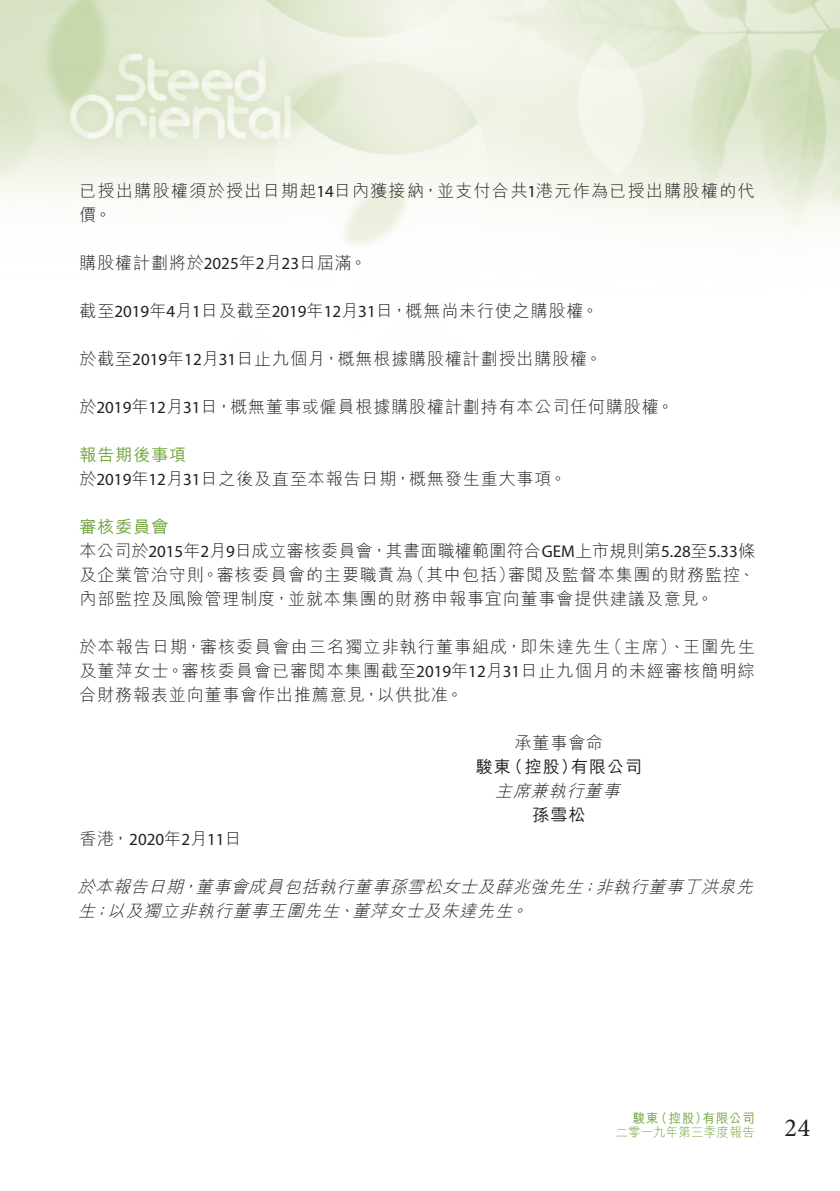
<style>
.page{position:relative;width:840px;height:1191px;background:#fff}
.page>*{position:absolute;margin:0;border:0;box-sizing:border-box;transform-origin:0 0}
.t1{font:26px "Minion Pro";color:#231f20}
.Body_Text{font:300 17px/24px "M Hei HK";letter-spacing:.05em;color:#231f20}
.Body_Text-2{font:italic 300 17px "M Hei HK";color:#231f20}
.Body_Text-3{font:300 17px/24px "M Hei HK";letter-spacing:.015em;color:#231f20;text-align:right}
.Body_Text-4{font:300 17px/24px "M Hei HK";letter-spacing:.075em;color:#231f20}
.Body_Text-5{font:500 17px "M Hei HK";letter-spacing:.06em;color:#231f20}
.Body_Text-6{font:17px "Myriad Pro";color:#231f20}
.Heading_1{font:500 17px "M Hei HK";letter-spacing:.055em;color:#71a33d}
.t2{font:300 13px "M Hei HK";letter-spacing:.025em;color:#71a33d;scale:.95 1}
.t3{font:500 13px "M Hei HK";letter-spacing:.07em;color:#71a33d;scale:.95 1}
.s1{font-family:"Myriad Pro";font-weight:400}
.s2{font-family:"M Hei HK";font-weight:300}
</style>
<div class="page">
<img style="left:0;top:0;width:839px;height:245px">
<p class="Body_Text-4" style="left:79px;top:178px;width:676px">已授出購股權須於授出日期起<span class="s1">14</span>日內獲接納，並支付合共<span class="s1">1</span>港元作為已授出購股權的代價。</p>
<p class="Body_Text" style="left:79px;top:250px;width:289px">購股權計劃將於<span class="s1">2025</span>年月<span class="s1">2 23</span>日屆滿。</p>
<p class="Body_Text" style="left:79px;top:298px;width:520px">截至<span class="s1">2019</span>年月<span class="s1">4 1</span>日及截至<span class="s1">2019</span>年<span class="s1">12</span>月<span class="s1">31</span>日，概無尚未行使之購股權。</p>
<p class="Body_Text" style="left:79px;top:346px;width:524px">於截至<span class="s1">2019</span>年<span class="s1">12</span>月<span class="s1">31</span>日止九個月，概無根據購股權計劃授出購股權。</p>
<p class="Body_Text" style="left:79px;top:394px;width:595px">於<span class="s1">2019</span>年<span class="s1">12</span>月<span class="s1">31</span>日，概無董事或僱員根據購股權計劃持有本公司任何購股權。</p>
<p class="Heading_1" style="left:79px;top:442px;width:108px">報告期後事項</p>
<p class="Body_Text" style="left:79px;top:466px;width:488px">於<span class="s1">2019</span>年<span class="s1">12</span>月<span class="s1">31</span>日之後及直至本報告日期，概無發生重大事項。</p>
<p class="Heading_1" style="left:79px;top:514px;width:90px">審核委員會</p>
<p class="Body_Text-3" style="left:79px;top:538px;width:676px">本公司於<span class="s1">2015</span>年月<span class="s1">2 9</span>日成立審核委員會，其書面職權範圍符合<span class="s1">GEM</span>上市規則第<span class="s1">5.28</span>至<span class="s1">5.33</span>條審閱及監督本集團的財務監控、</p>
<p class="Body_Text" style="left:407px;top:562px;width:109px">（其中包括）</p>
<p class="Body_Text" style="left:79px;top:562px;width:635px">及企業管治守則。審核委員會的主要職責為<br>內部監控及風險管理制度，並就本集團的財務申報事宜向董事會提供建議及意見。</p>
<p class="Body_Text" style="left:604px;top:634px;width:151px">（主席）、王圍先生</p>
<p class="Body_Text" style="left:79px;top:634px;width:676px">於本報告日期，審核委員會由三名獨立非執行董事組成，即朱達先生<br>及董萍女士。審核委員會已審閱本集團截至<span class="s1">2019</span>年<span class="s1">12</span>月<span class="s1">31</span>日止九個月的未經審核簡明綜合財務報表並向董事會作出推薦意見，以供批准。</p>
<p class="Body_Text" style="left:514px;top:730px;width:90px">承董事會命</p>
<p class="Body_Text-5" style="left:571px;top:754px;width:73px">有限公司</p>
<p class="Body_Text-5" style="left:505px;top:754px;width:73px">（控股）</p>
<p class="Body_Text-5" style="left:475px;top:754px;width:37px">駿東</p>
<p class="Body_Text-2" style="left:495px;top:782px;width:130px">主席兼執行董事</p>
<p class="Body_Text-5" style="left:532px;top:802px;width:55px">孫雪松</p>
<p class="Body_Text-6" style="left:79px;top:828px;width:164px"><span class="s2">香港，</span>2020<span class="s2">年月</span>2 11<span class="s2">日</span></p>
<p class="Body_Text-2" style="left:195px;top:878px;width:393px">董事會成員包括執行董事孫雪松女士及薛兆強先生</p>
<p class="Body_Text-2" style="left:595px;top:878px;width:164px">非執行董事丁洪泉先</p>
<p class="Body_Text-2" style="left:78px;top:878px;width:111px">於本報告日期</p>
<p class="Body_Text-2" style="left:580px;top:878px;width:23px">；</p>
<p class="Body_Text-2" style="left:180px;top:878px;width:23px">，</p>
<p class="Body_Text-2" style="left:352px;top:902px;width:166px">董萍女士及朱達先生</p>
<p class="Body_Text-2" style="left:107px;top:902px;width:237px">以及獨立非執行董事王圍先生</p>
<p class="Body_Text-2" style="left:78px;top:902px;width:23px">生</p>
<p class="Body_Text-2" style="left:93px;top:902px;width:23px">；</p>
<p class="Body_Text-2" style="left:509px;top:902px;width:23px">。</p>
<p class="Body_Text-2" style="left:337px;top:902px;width:23px">、</p>
<p class="t3" style="left:654px;top:1108px;width:57px">（控股）</p>
<p class="t3" style="left:702px;top:1108px;width:56px">有限公司</p>
<p class="t3" style="left:632px;top:1108px;width:28px">駿東</p>
<p class="t2" style="left:615px;top:1125px;width:148px">二零一九年第三季度報告</p>
<h1 class="t1" style="left:784px;top:1109px;width:27px">24</h1>
</div>
